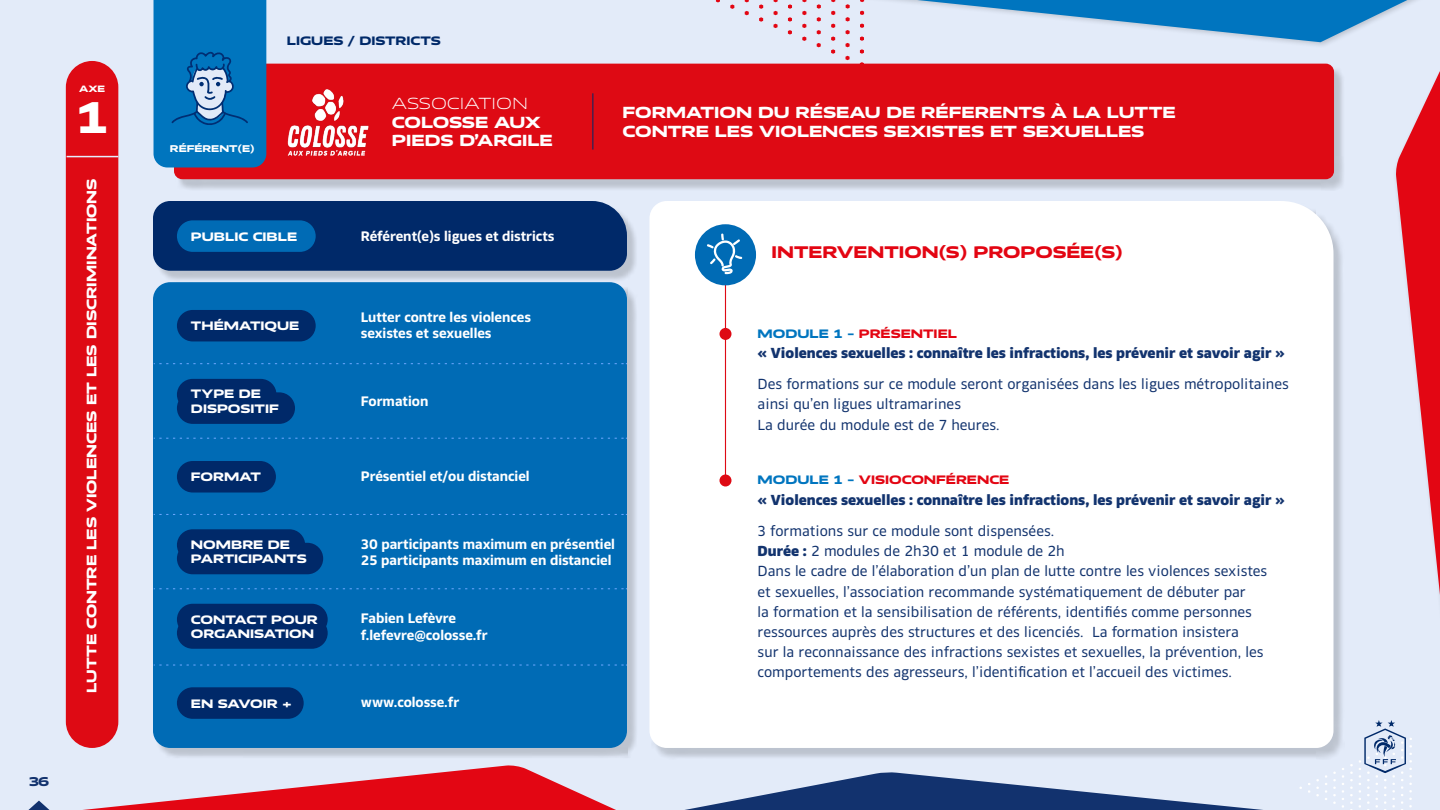
<style>
.page{position:relative;width:1440px;height:810px;background:#e3ebf9}
.page>*{position:absolute;margin:0;border:0;box-sizing:border-box;transform-origin:0 0}
.t1{font:900 43.5px "FFF Equipe Extended";color:#fff}
.t2{font:900 16.5px "FFF Equipe Extended";color:#e30512}
.t3{font:900 15.75px/18.9px "FFF Equipe Extended";color:#fff}
.t4{font:300 15.75px "FFF Equipe Extended";color:#fff}
.t5{font:14.25px/20.2px "FFF Equipe Regular";color:#12336e}
.t6{font:14.25px "FFF Equipe Black";color:#12336e}
.t7{font:13.5px/16.2px "FFF Equipe Bold";color:#fff}
.t8{font:900 13.5px "FFF Equipe Extended";color:#fff}
.t9{font:900 12.52px "FFF Equipe Extended";color:#12326e}
.t10{font:900 12px/14.4px "FFF Equipe Extended";color:#fff}
.t11{font:900 12px "FFF Equipe Extended";color:#e30512}
.t12{font:900 12px "FFF Equipe Extended";color:#002969}
.t13{font:900 9.6px "FFF Equipe Extended";color:#fff}
.t14{font:900 9px "FFF Equipe Extended";color:#fff}
.s1{color:#0075bf}
.s2{font-family:"FFF Equipe Black"}
</style>
<div class="page">
<svg style="left:730px;top:4px;width:4px;height:5px"></svg>
<svg style="left:759px;top:4px;width:4px;height:5px"></svg>
<svg style="left:745px;top:11px;width:4px;height:4px"></svg>
<svg style="left:788px;top:4px;width:4px;height:5px"></svg>
<svg style="left:774px;top:11px;width:4px;height:4px"></svg>
<svg style="left:759px;top:17px;width:4px;height:5px"></svg>
<svg style="left:817px;top:4px;width:4px;height:5px"></svg>
<svg style="left:802px;top:11px;width:4px;height:4px"></svg>
<svg style="left:788px;top:17px;width:4px;height:5px"></svg>
<svg style="left:774px;top:24px;width:4px;height:4px"></svg>
<svg style="left:846px;top:4px;width:4px;height:5px"></svg>
<svg style="left:831px;top:11px;width:4px;height:4px"></svg>
<svg style="left:817px;top:17px;width:4px;height:5px"></svg>
<svg style="left:802px;top:24px;width:4px;height:4px"></svg>
<svg style="left:788px;top:30px;width:4px;height:5px"></svg>
<svg style="left:846px;top:17px;width:4px;height:5px"></svg>
<svg style="left:831px;top:24px;width:4px;height:4px"></svg>
<svg style="left:817px;top:30px;width:4px;height:4px"></svg>
<svg style="left:802px;top:37px;width:4px;height:4px"></svg>
<svg style="left:846px;top:30px;width:4px;height:4px"></svg>
<svg style="left:831px;top:36px;width:4px;height:5px"></svg>
<svg style="left:817px;top:43px;width:4px;height:4px"></svg>
<svg style="left:846px;top:43px;width:4px;height:4px"></svg>
<svg style="left:831px;top:49px;width:4px;height:5px"></svg>
<svg style="left:860px;top:49px;width:4px;height:5px"></svg>
<svg style="left:846px;top:56px;width:4px;height:4px"></svg>
<svg style="left:917px;top:0;width:490px;height:42px"></svg>
<svg style="left:1316px;top:779px;width:3px;height:18px"></svg>
<svg style="left:1325px;top:775px;width:2px;height:25px"></svg>
<svg style="left:1333px;top:771px;width:3px;height:33px"></svg>
<svg style="left:1342px;top:768px;width:2px;height:40px"></svg>
<svg style="left:1350px;top:764px;width:3px;height:46px"></svg>
<svg style="left:685px;top:772px;width:578px;height:38px"></svg>
<svg style="left:1396px;top:71px;width:44px;height:524px"></svg>
<svg style="left:28px;top:765px;width:588px;height:45px"></svg>
<svg style="left:1359px;top:720px;width:53px;height:90px"></svg>
<div style="left:155px;top:285px;width:483px;height:475px;background:#000;opacity:.17"></div>
<div style="left:153px;top:282px;width:474px;height:466px;background:#006bb5;border-radius:17px"></div>
<div style="left:155px;top:203px;width:483px;height:79px;background:#000;opacity:.17"></div>
<div style="left:153px;top:201px;width:474px;height:70px;background:#002969"></div>
<div style="left:177px;top:220px;width:139px;height:32px;background:#006bb5;border-radius:16px"></div>
<div style="left:176px;top:66px;width:1169px;height:125px;background:#000;opacity:.17"></div>
<div style="left:174px;top:64px;width:1160px;height:115px;background:#de0a14;border-radius:8px"></div>
<div style="left:66px;top:61px;width:52px;height:687px;background:#de0a14;border-radius:26px"></div>
<hr style="left:67px;top:156px;width:51px;height:1px;background:#e6edfc">
<div style="left:651px;top:203px;width:694px;height:556px;background:#000;opacity:.17"></div>
<div style="left:650px;top:201px;width:684px;height:547px;background:#fff"></div>
<hr style="left:592px;top:93px;width:1px;height:57px;background:#002969">
<hr style="left:725px;top:282px;width:1px;height:200px;background:#de0a14">
<div style="left:719px;top:328px;width:12px;height:12px;background:#de0a14;border-radius:50%"></div>
<div style="left:695px;top:224px;width:61px;height:61px;background:#006bb5;border-radius:50%"></div>
<svg style="left:707px;top:234px;width:35px;height:40px"></svg>
<div style="left:177px;top:310px;width:139px;height:31px;background:#002969;border-radius:16px"></div>
<div style="left:177px;top:461px;width:99px;height:32px;background:#002969;border-radius:16px"></div>
<div style="left:177px;top:529px;width:128px;height:32px;background:#002969;border-radius:16px"></div>
<div style="left:177px;top:543px;width:146px;height:31px;background:#002969;border-radius:16px"></div>
<div style="left:177px;top:604px;width:151px;height:31px;background:#002969;border-radius:16px"></div>
<div style="left:177px;top:617px;width:151px;height:32px;background:#002969;border-radius:16px"></div>
<div style="left:177px;top:687px;width:127px;height:32px;background:#002969;border-radius:16px"></div>
<div style="left:177px;top:379px;width:99px;height:31px;background:#002969;border-radius:16px"></div>
<div style="left:177px;top:392px;width:118px;height:32px;background:#002969;border-radius:16px"></div>
<img style="left:287px;top:89px;width:82px;height:67px">
<svg style="left:154px;top:438px;width:473px;height:1px"></svg>
<svg style="left:154px;top:588px;width:473px;height:1px"></svg>
<svg style="left:154px;top:363px;width:473px;height:1px"></svg>
<svg style="left:154px;top:514px;width:473px;height:1px"></svg>
<svg style="left:154px;top:665px;width:473px;height:1px"></svg>
<div style="left:719px;top:474px;width:12px;height:12px;background:#de0a14;border-radius:50%"></div>
<svg style="left:154px;top:0;width:112px;height:167px;background:#0f79be"></svg>
<p class="t9" style="left:29px;top:774px;width:22px">36</p>
<p class="t12" style="left:287px;top:34px;width:155px">LIGUES / DISTRICTS</p>
<p class="t14" style="left:79px;top:83px;width:28px">AXE</p>
<h1 class="t1" style="left:74px;top:91px;width:37px">1</h1>
<p class="t4" style="left:392px;top:94px;width:138px">ASSOCIATION</p>
<p class="t3" style="left:392px;top:112px;width:162px">COLOSSE AUX<br>PIEDS D’ARGILE</p>
<p class="t13" style="left:170px;top:142px;width:86px">RÉFÉRENT(E)</p>
<p class="t3" style="left:623px;top:103px;width:555px">FORMATION DU RÉSEAU DE RÉFERENTS À LA LUTTE<br>CONTRE LES VIOLENCES SEXISTES ET SEXUELLES</p>
<p class="t8" style="left:83px;top:693px;width:516px;rotate:-90deg">LUTTE CONTRE LES VIOLENCES ET LES DISCRIMINATIONS</p>
<p class="t10" style="left:191px;top:229px;width:108px">PUBLIC CIBLE</p>
<p class="t7" style="left:361px;top:228px;width:195px">Référent(e)s ligues et districts</p>
<p class="t10" style="left:191px;top:319px;width:110px">THÉMATIQUE</p>
<p class="t10" style="left:191px;top:387px;width:89px">TYPE DE<br>DISPOSITIF</p>
<p class="t10" style="left:191px;top:469px;width:71px">FORMAT</p>
<p class="t10" style="left:191px;top:537px;width:117px">NOMBRE DE<br>PARTICIPANTS</p>
<p class="t10" style="left:191px;top:612px;width:128px">CONTACT POUR<br>ORGANISATION</p>
<p class="t10" style="left:191px;top:696px;width:102px">EN SAVOIR +</p>
<p class="t7" style="left:361px;top:309px;width:172px">Lutter contre les violences sexistes et sexuelles</p>
<p class="t7" style="left:361px;top:393px;width:69px">Formation</p>
<p class="t7" style="left:361px;top:468px;width:170px">Présentiel et/ou distanciel</p>
<p class="t7" style="left:361px;top:536px;width:256px">30 participants maximum en présentiel<br>25 participants maximum en distanciel</p>
<p class="t7" style="left:361px;top:610px;width:128px">Fabien Lefèvre f.lefevre@colosse.fr</p>
<p class="t7" style="left:361px;top:694px;width:100px">www.colosse.fr</p>
<p class="t2" style="left:772px;top:242px;width:353px">INTERVENTION(S) PROPOSÉE(S)</p>
<p class="t11" style="left:758px;top:326px;width:201px"><span class="s1">MODULE 1 -</span> PRÉSENTIEL</p>
<p class="t6" style="left:758px;top:344px;width:529px">« Violences sexuelles : connaître les infractions, les prévenir et savoir agir »</p>
<p class="t5" style="left:758px;top:374px;width:533px">Des formations sur ce module seront organisées dans les ligues métropolitaines ainsi qu’en ligues ultramarines<br>La durée du module est de 7 heures.</p>
<p class="t11" style="left:758px;top:473px;width:253px"><span class="s1">MODULE 1 -</span> VISIOCONFÉRENCE</p>
<p class="t6" style="left:758px;top:491px;width:529px">« Violences sexuelles : connaître les infractions, les prévenir et savoir agir »</p>
<p class="t5" style="left:758px;top:520px;width:511px">3 formations sur ce module sont dispensées.<br><span class="s2">Durée :</span> 2 modules de 2h30 et 1 module de 2h<br>Dans le cadre de l’élaboration d’un plan de lutte contre les violences sexistes et sexuelles, l’association recommande systématiquement de débuter par<br>la formation et la sensibilisation de référents, identifiés comme personnes ressources auprès des structures et des licenciés. La formation insistera<br>sur la reconnaissance des infractions sexistes et sexuelles, la prévention, les comportements des agresseurs, l’identification et l’accueil des victimes.</p>
</div>
